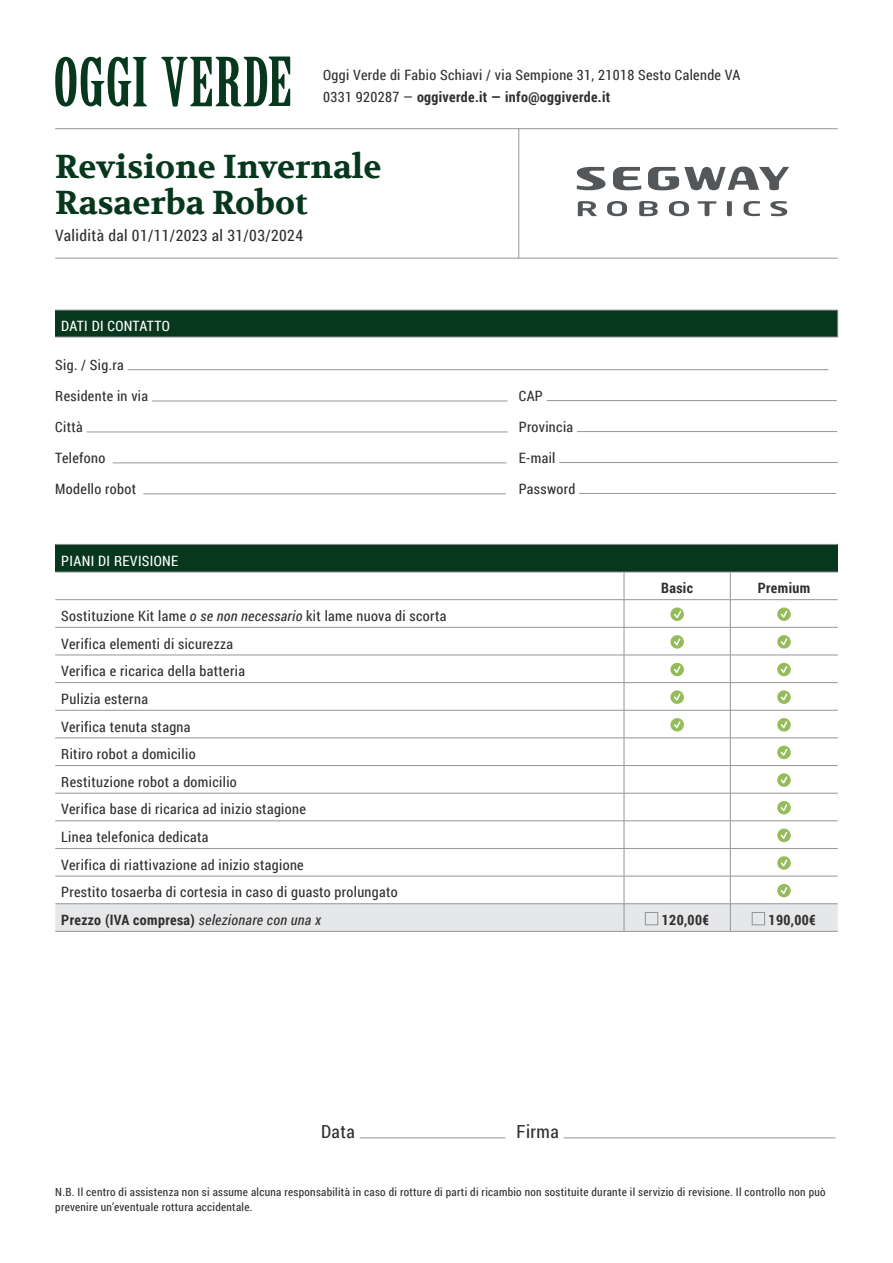
<style>
.page{position:relative;width:893px;height:1263px;background:#fff}
.page>*{position:absolute;margin:0;border:0;box-sizing:border-box;transform-origin:0 0}
.t1{font:700 33px "Volkhov";color:#07371d}
.t2{font:18px "Roboto Condensed";letter-spacing:.025em;color:#312f30}
.t3{font:15.75px "Roboto Condensed";letter-spacing:.025em;color:#312f30}
.t4{font:14.25px "Roboto Condensed";letter-spacing:.025em;color:#312f30}
.t5{font:700 14.25px "Roboto Condensed";letter-spacing:.025em;color:#312f30}
.t6{font:14.25px "Roboto Condensed";letter-spacing:.025em;color:#fff}
.t7{font:11.25px/15px "Roboto Condensed";letter-spacing:.025em;color:#312f30}
.s1{font-weight:400}
.s2{font-style:italic}
.s3{font-weight:400;font-style:italic}
</style>
<div class="page">
<hr style="left:55px;top:128px;width:783px;height:1px;background:#939598">
<hr style="left:518px;top:128px;width:1px;height:130px;background:#939598">
<hr style="left:55px;top:258px;width:783px;height:1px;background:#939598">
<svg style="left:55px;top:57px;width:92px;height:50px"></svg>
<svg style="left:161px;top:57px;width:129px;height:50px"></svg>
<hr style="left:128px;top:369px;width:701px;height:1px;background:#939598">
<hr style="left:152px;top:401px;width:356px;height:1px;background:#939598">
<hr style="left:547px;top:400px;width:290px;height:1px;background:#939598">
<hr style="left:87px;top:432px;width:421px;height:1px;background:#939598">
<hr style="left:577px;top:431px;width:260px;height:1px;background:#939598">
<hr style="left:113px;top:463px;width:393px;height:1px;background:#939598">
<hr style="left:559px;top:462px;width:279px;height:1px;background:#939598">
<hr style="left:143px;top:494px;width:363px;height:1px;background:#939598">
<hr style="left:579px;top:493px;width:257px;height:1px;background:#939598">
<div style="left:55px;top:310px;width:783px;height:27px;background:#07371d"></div>
<hr style="left:55px;top:310px;width:783px;height:1px;background:#939598">
<svg style="left:837px;top:310px;width:1px;height:27px"></svg>
<hr style="left:55px;top:337px;width:783px;height:1px;background:#939598">
<hr style="left:360px;top:1137px;width:145px;height:1px;background:#939598">
<hr style="left:564px;top:1137px;width:271px;height:1px;background:#939598">
<div style="left:55px;top:544px;width:783px;height:28px;background:#07371d"></div>
<hr style="left:55px;top:544px;width:569px;height:1px;background:#939598">
<hr style="left:624px;top:544px;width:106px;height:1px;background:#939598">
<hr style="left:730px;top:544px;width:108px;height:1px;background:#939598">
<hr style="left:55px;top:931px;width:569px;height:1px;background:#939598">
<hr style="left:624px;top:931px;width:106px;height:1px;background:#939598">
<hr style="left:730px;top:931px;width:108px;height:1px;background:#939598">
<svg style="left:55px;top:572px;width:783px;height:359px"></svg>
<div style="left:645px;top:912px;width:13px;height:13px;border:1px solid #939598"></div>
<div style="left:752px;top:912px;width:13px;height:13px;border:1px solid #939598"></div>
<svg style="left:577px;top:166px;width:212px;height:50px"></svg>
<p class="t4" style="left:323px;top:65px;width:419px">Oggi Verde di Fabio Schiavi / via Sempione 31, 21018 Sesto Calende VA</p>
<p class="t5" style="left:323px;top:87px;width:289px"><span class="s1">0331 920287 —</span> oggiverde.it — info@oggiverde.it</p>
<p class="t1" style="left:55px;top:147px;width:328px">Revisione Invernale</p>
<p class="t1" style="left:55px;top:183px;width:254px">Rasaerba Robot</p>
<p class="t3" style="left:55px;top:224px;width:249px">Validità dal 01/11/2023 al 31/03/2024</p>
<p class="t6" style="left:61px;top:316px;width:110px">DATI DI CONTATTO</p>
<p class="t4" style="left:55px;top:355px;width:70px">Sig. / Sig.ra</p>
<p class="t4" style="left:55px;top:386px;width:94px">Residente in via</p>
<p class="t4" style="left:519px;top:386px;width:26px">CAP</p>
<p class="t4" style="left:55px;top:417px;width:29px">Città</p>
<p class="t4" style="left:519px;top:417px;width:56px">Provincia</p>
<p class="t4" style="left:55px;top:448px;width:52px">Telefono</p>
<p class="t4" style="left:519px;top:448px;width:38px">E-mail</p>
<p class="t4" style="left:55px;top:479px;width:82px">Modello robot</p>
<p class="t4" style="left:519px;top:479px;width:58px">Password</p>
<p class="t6" style="left:61px;top:551px;width:119px">PIANI DI REVISIONE</p>
<p class="t5" style="left:661px;top:578px;width:33px">Basic</p>
<p class="t5" style="left:758px;top:578px;width:54px">Premium</p>
<p class="t4" style="left:61px;top:606px;width:387px">Sostituzione Kit lame <span class="s2">o se non necessario</span> kit lame nuova di scorta</p>
<p class="t4" style="left:61px;top:634px;width:173px">Verifica elementi di sicurezza</p>
<p class="t4" style="left:61px;top:661px;width:185px">Verifica e ricarica della batteria</p>
<p class="t4" style="left:61px;top:689px;width:88px">Pulizia esterna</p>
<p class="t4" style="left:61px;top:716px;width:131px">Verifica tenuta stagna</p>
<p class="t4" style="left:61px;top:744px;width:136px">Ritiro robot a domicilio</p>
<p class="t4" style="left:61px;top:772px;width:177px">Restituzione robot a domicilio</p>
<p class="t4" style="left:61px;top:799px;width:246px">Verifica base di ricarica ad inizio stagione</p>
<p class="t4" style="left:61px;top:827px;width:149px">Linea telefonica dedicata</p>
<p class="t4" style="left:61px;top:855px;width:244px">Verifica di riattivazione ad inizio stagione</p>
<p class="t4" style="left:61px;top:882px;width:338px">Prestito tosaerba di cortesia in caso di guasto prolungato</p>
<p class="t5" style="left:61px;top:910px;width:261px">Prezzo (IVA compresa) <span class="s3">selezionare con una x</span></p>
<p class="t5" style="left:662px;top:910px;width:49px">120,00€</p>
<p class="t5" style="left:769px;top:910px;width:49px">190,00€</p>
<p class="t2" style="left:321px;top:1119px;width:35px">Data</p>
<p class="t2" style="left:517px;top:1119px;width:44px">Firma</p>
<p class="t7" style="left:55px;top:1184px;width:772px">N.B. Il centro di assistenza non si assume alcuna responsabilità in caso di rotture di parti di ricambio non sostituite durante il servizio di revisione. Il controllo non può prevenire un’eventuale rottura accidentale.</p>
</div>
